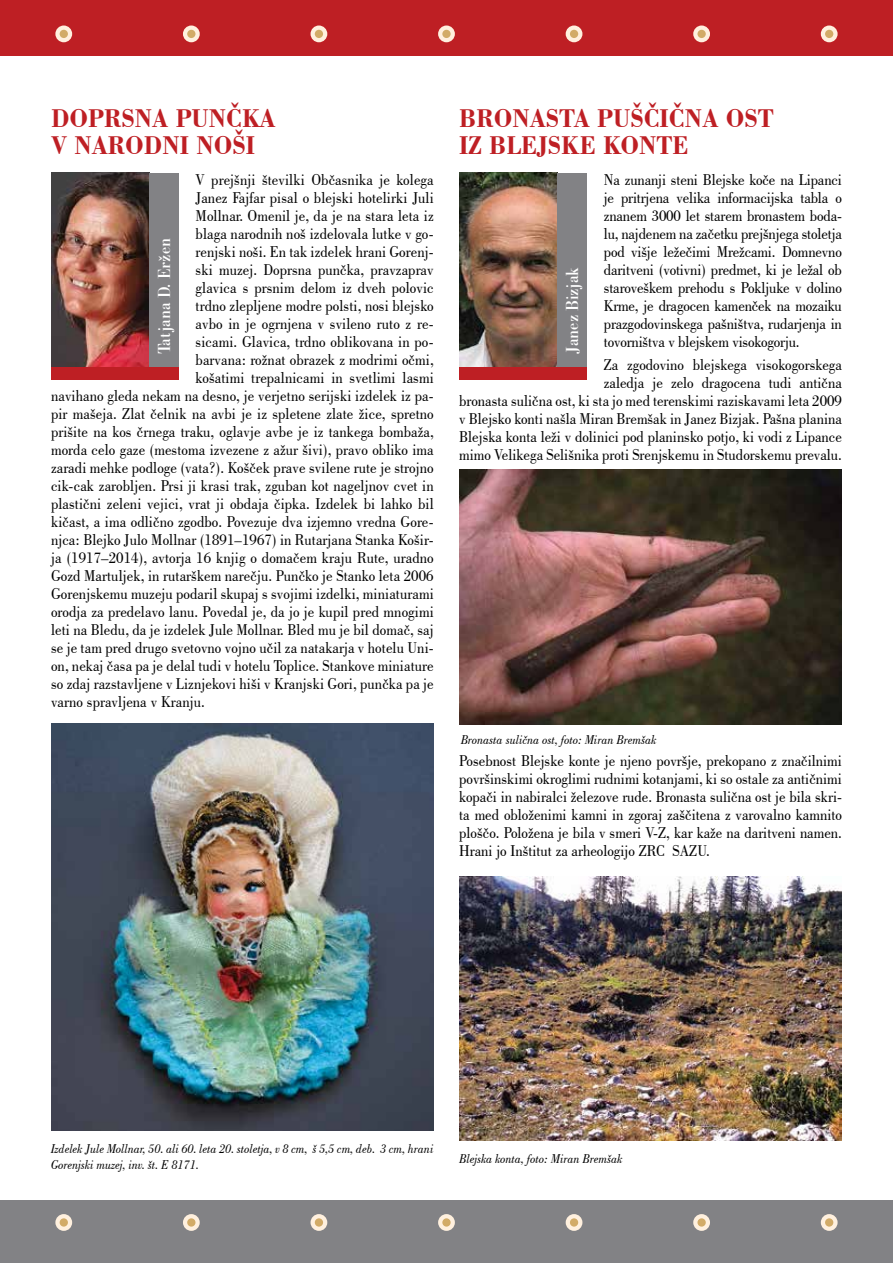
<style>
.page{position:relative;width:893px;height:1263px;background:#fff}
.page>*{position:absolute;margin:0;border:0;box-sizing:border-box;transform-origin:0 0}
.t1{font:700 27px/27px "Bodoni BT";color:#be1f24;scale:.9 1}
.t2{font:18px "Bodoni BT";color:#fff;scale:.9 1}
.t3{font:16.5px/18px "Bodoni BT";letter-spacing:.005em;color:#000;text-align:justify;scale:.9 1}
.t4{font:italic 13.5px/16.2px "Bodoni BT";color:#000;scale:.9 1}
</style>
<div class="page">
<div style="left:0;top:1201px;width:893px;height:62px;background:#828285"></div>
<div style="left:0;top:0;width:893px;height:55px;background:#be1f24"></div>
<div style="left:55px;top:26px;width:17px;height:16px;background:#fff0de;border-radius:50%"></div>
<div style="left:60px;top:30px;width:8px;height:8px;background:#d2ab67;border-radius:50%"></div>
<div style="left:183px;top:26px;width:17px;height:16px;background:#fff0de;border-radius:50%"></div>
<div style="left:187px;top:30px;width:8px;height:8px;background:#d2ab67;border-radius:50%"></div>
<div style="left:311px;top:26px;width:16px;height:16px;background:#fff0de;border-radius:50%"></div>
<div style="left:315px;top:30px;width:8px;height:8px;background:#d2ab67;border-radius:50%"></div>
<div style="left:438px;top:26px;width:17px;height:16px;background:#fff0de;border-radius:50%"></div>
<div style="left:442px;top:30px;width:9px;height:8px;background:#d2ab67;border-radius:50%"></div>
<div style="left:566px;top:26px;width:16px;height:16px;background:#fff0de;border-radius:50%"></div>
<div style="left:570px;top:30px;width:8px;height:8px;background:#d2ab67;border-radius:50%"></div>
<div style="left:693px;top:26px;width:17px;height:16px;background:#fff0de;border-radius:50%"></div>
<div style="left:697px;top:30px;width:9px;height:8px;background:#d2ab67;border-radius:50%"></div>
<div style="left:821px;top:26px;width:17px;height:16px;background:#fff0de;border-radius:50%"></div>
<div style="left:825px;top:30px;width:8px;height:8px;background:#d2ab67;border-radius:50%"></div>
<svg style="left:55px;top:1214px;width:17px;height:17px"></svg>
<div style="left:60px;top:1218px;width:8px;height:8px;background:#d2ab67;border-radius:50%"></div>
<svg style="left:183px;top:1214px;width:17px;height:17px"></svg>
<div style="left:187px;top:1218px;width:8px;height:8px;background:#d2ab67;border-radius:50%"></div>
<div style="left:311px;top:1214px;width:16px;height:17px;background:#fff0de;border-radius:50%"></div>
<div style="left:315px;top:1218px;width:8px;height:8px;background:#d2ab67;border-radius:50%"></div>
<div style="left:438px;top:1214px;width:17px;height:17px;background:#fff0de;border-radius:50%"></div>
<div style="left:442px;top:1218px;width:9px;height:8px;background:#d2ab67;border-radius:50%"></div>
<div style="left:566px;top:1214px;width:16px;height:17px;background:#fff0de;border-radius:50%"></div>
<div style="left:570px;top:1218px;width:8px;height:8px;background:#d2ab67;border-radius:50%"></div>
<div style="left:693px;top:1214px;width:17px;height:17px;background:#fff0de;border-radius:50%"></div>
<div style="left:697px;top:1218px;width:9px;height:8px;background:#d2ab67;border-radius:50%"></div>
<svg style="left:821px;top:1214px;width:17px;height:17px"></svg>
<div style="left:825px;top:1218px;width:8px;height:8px;background:#d2ab67;border-radius:50%"></div>
<img style="left:51px;top:173px;width:98px;height:194px">
<div style="left:149px;top:173px;width:30px;height:200px;background:#828285"></div>
<div style="left:51px;top:367px;width:128px;height:13px;background:#be1f24"></div>
<img style="left:459px;top:173px;width:98px;height:194px">
<div style="left:557px;top:173px;width:30px;height:200px;background:#828285"></div>
<div style="left:459px;top:367px;width:128px;height:13px;background:#be1f24"></div>
<img style="left:51px;top:723px;width:383px;height:407px">
<img style="left:459px;top:470px;width:383px;height:254px">
<img style="left:459px;top:876px;width:383px;height:264px">
<h1 class="t1" style="left:51px;top:104px;width:251px">DOPRSNA PUNČKA<br>V NARODNI NOŠI</h1>
<p class="t3" style="left:196px;top:171px;width:266px">V prejšnji številki Občasnika je kolega</p>
<p class="t3" style="left:196px;top:189px;width:266px">Janez Fajfar pisal o blejski hotelirki Juli</p>
<p class="t3" style="left:196px;top:207px;width:266px">Mollnar. Omenil je, da je na stara leta iz</p>
<p class="t3" style="left:196px;top:225px;width:266px">blaga narodnih noš izdelovala lutke v go-</p>
<p class="t3" style="left:196px;top:243px;width:266px">renjski noši. En tak izdelek hrani Gorenj-</p>
<p class="t3" style="left:196px;top:261px;width:266px">ski muzej. Doprsna punčka, pravzaprav</p>
<p class="t3" style="left:196px;top:279px;width:266px">glavica s prsnim delom iz dveh polovic</p>
<p class="t3" style="left:196px;top:297px;width:266px">trdno zlepljene modre polsti, nosi blejsko</p>
<p class="t3" style="left:196px;top:315px;width:266px">avbo in je ogrnjena v svileno ruto z re-</p>
<p class="t3" style="left:196px;top:333px;width:266px">sicami. Glavica, trdno oblikovana in po-</p>
<p class="t3" style="left:196px;top:351px;width:266px">barvana: rožnat obrazek z modrimi očmi,</p>
<p class="t3" style="left:196px;top:369px;width:266px">košatimi trepalnicami in svetlimi lasmi</p>
<p class="t3" style="left:51px;top:387px;width:427px">navihano gleda nekam na desno, je verjetno serijski izdelek iz pa-</p>
<p class="t3" style="left:51px;top:405px;width:427px">pir mašeja. Zlat čelnik na avbi je iz spletene zlate žice, spretno</p>
<p class="t3" style="left:51px;top:423px;width:427px">prišite na kos črnega traku, oglavje avbe je iz tankega bombaža,</p>
<p class="t3" style="left:51px;top:441px;width:427px">morda celo gaze (mestoma izvezene z ažur šivi), pravo obliko ima</p>
<p class="t3" style="left:51px;top:459px;width:427px">zaradi mehke podloge (vata?). Košček prave svilene rute je strojno</p>
<p class="t3" style="left:51px;top:477px;width:427px">cik-cak zarobljen. Prsi ji krasi trak, zguban kot nageljnov cvet in</p>
<p class="t3" style="left:51px;top:495px;width:427px">plastični zeleni vejici, vrat ji obdaja čipka. Izdelek bi lahko bil</p>
<p class="t3" style="left:51px;top:513px;width:427px">kičast, a ima odlično zgodbo. Povezuje dva izjemno vredna Gore-</p>
<p class="t3" style="left:51px;top:531px;width:427px">njca: Blejko Julo Mollnar (1891–1967) in Rutarjana Stanka Košir-</p>
<p class="t3" style="left:51px;top:549px;width:427px">ja (1917–2014), avtorja 16 knjig o domačem kraju Rute, uradno</p>
<p class="t3" style="left:51px;top:567px;width:427px">Gozd Martuljek, in rutarškem narečju. Punčko je Stanko leta 2006</p>
<p class="t3" style="left:51px;top:585px;width:427px">Gorenjskemu muzeju podaril skupaj s svojimi izdelki, miniaturami</p>
<p class="t3" style="left:51px;top:603px;width:427px">orodja za predelavo lanu. Povedal je, da jo je kupil pred mnogimi</p>
<p class="t3" style="left:51px;top:621px;width:427px">leti na Bledu, da je izdelek Jule Mollnar. Bled mu je bil domač, saj</p>
<p class="t3" style="left:51px;top:639px;width:427px">se je tam pred drugo svetovno vojno učil za natakarja v hotelu Uni-</p>
<p class="t3" style="left:51px;top:657px;width:427px">on, nekaj časa pa je delal tudi v hotelu Toplice. Stankove miniature</p>
<p class="t3" style="left:51px;top:675px;width:427px">so zdaj razstavljene v Liznjekovi hiši v Kranjski Gori, punčka pa je</p>
<p class="t3" style="left:51px;top:693px;width:172px">varno spravljena v Kranju.</p>
<p class="t2" style="left:153px;top:354px;width:130px;rotate:-90deg">Tatjana D. Eržen</p>
<h1 class="t1" style="left:459px;top:104px;width:351px">BRONASTA PUŠČIČNA OST<br>IZ BLEJSKE KONTE</h1>
<p class="t3" style="left:604px;top:171px;width:266px">Na zunanji steni Blejske koče na Lipanci je pritrjena velika informacijska tabla o znanem 3000 let starem bronastem boda&shy;lu, najdenem na začetku prejšnjega stoletja pod višje ležečimi Mrežcami. Domnevno daritveni (votivni) predmet, ki je ležal ob staroveškem prehodu s Pokljuke v dolino Krme, je dragocen kamenček na mozaiku prazgodovinskega pašništva, rudarjenja in tovorništva v blejskem visokogorju.</p>
<p class="t3" style="left:459px;top:355px;width:427px;text-align:right">Za zgodovino blejskega visokogorskega<br>zaledja je zelo dragocena tudi antična<br>bronasta sulična ost, ki sta jo med terenskimi raziskavami leta 2009 v Blejsko konti našla Miran Bremšak in Janez Bizjak. Pašna planina Blejska konta leži v dolinici pod planinsko potjo, ki vodi z Lipance mimo Velikega Selišnika proti Srenjskemu in Studorskemu prevalu.</p>
<p class="t2" style="left:561px;top:354px;width:99px;rotate:-90deg">Janez Bizjak</p>
<p class="t4" style="left:461px;top:731px;width:219px">Bronasta sulična ost, foto: Miran Bremšak</p>
<p class="t3" style="left:459px;top:751px;width:427px">Posebnost Blejske konte je njeno površje, prekopano z značilnimi površinskimi okroglimi rudnimi kotanjami, ki so ostale za antičnimi kopači in nabiralci železove rude. Bronasta sulična ost je bila skri&shy;ta med obloženimi kamni in zgoraj zaščitena z varovalno kamnito ploščo. Položena je bila v smeri V-Z, kar kaže na daritveni namen.<br>Hrani jo Inštitut za arheologijo ZRC SAZU.</p>
<p class="t4" style="left:51px;top:1140px;width:427px">Izdelek Jule Mollnar, 50. ali 60. leta 20. stoletja, v 8 cm, š 5,5 cm, deb. 3 cm, hrani<br>Gorenjski muzej, inv. št. E 8171.</p>
<p class="t4" style="left:459px;top:1150px;width:183px">Blejska konta, foto: Miran Bremšak</p>
</div>
